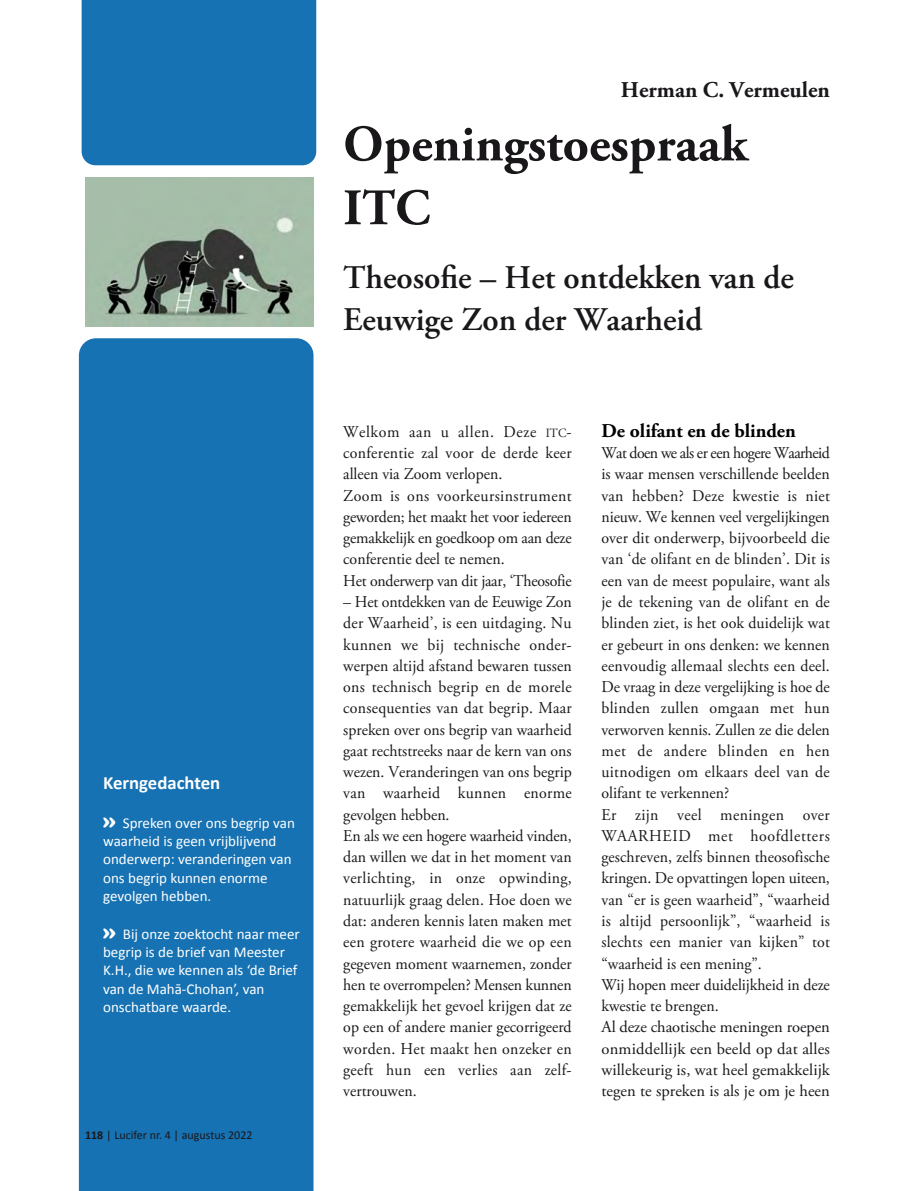
<style>
.page{position:relative;width:915px;height:1191px;background:#fff}
.page>*{position:absolute;margin:0;border:0;box-sizing:border-box;transform-origin:0 0}
.t1{font:700 51px/63.8px "Adobe Garamond Pro";color:#1a171b}
.t2{font:600 33px/42.5px "Adobe Garamond Pro";color:#1a171b}
.t3{font:700 22.5px "Adobe Garamond Pro";color:#1a171b}
.t4{font:700 19.5px "Adobe Garamond Pro";color:#000}
.t5{font:700 18.75px "Calibri";color:#fff}
.t6{font:16.5px/21.3px "Adobe Garamond Pro";letter-spacing:.005em;color:#1a171b;scale:.96 1}
.t7{font:15px/18.3px "Calibri";color:#fff}
.t8{font:12px "Calibri";color:#1a171b}
.s1{font-family:"Cooper Black Std";font-size:22.5px}
.s2{font-weight:700}
.s3{font-size:12.6px}
</style>
<div class="page">
<div style="left:79px;top:338px;width:234px;height:853px;background:#1672b3"></div>
<div style="left:82px;top:0;width:234px;height:165px;background:#1672b3"></div>
<img style="left:86px;top:177px;width:227px;height:149px">
<p class="t5" style="left:103px;top:774px;width:119px">Kerngedachten</p>
<p class="t7" style="left:103px;top:814px;width:193px"><span class="s1">»</span> Spreken over ons begrip van waarheid is geen vrijblijvend onderwerp: veranderingen van ons begrip kunnen enorme gevolgen hebben.</p>
<p class="t7" style="left:103px;top:925px;width:198px"><span class="s1">»</span> Bij onze zoektocht naar meer begrip is de brief van Meester<br>K.H., die we kennen als ‘de Brief van de Mahā-Chohan’, van onschatbare waarde.</p>
<p class="t8" style="left:85px;top:1130px;width:169px"><span class="s2">118</span> | Lucifer nr. 4 | augustus 2022</p>
<h3 class="t3" style="left:620px;top:80px;width:210px">Herman C. Vermeulen</h3>
<h1 class="t1" style="left:343px;top:117px;width:406px">Openingstoespraak<br>ITC</h1>
<h2 class="t2" style="left:343px;top:259px;width:452px">Theosofie – Het ontdekken van de<br>Eeuwige Zon der Waarheid</h2>
<p class="t6" style="left:343px;top:422px;width:239px">Welkom aan u allen. Deze <span class="s3">ITC&shy;</span>conferentie zal voor de derde keer alleen via Zoom verlopen.<br>Zoom is ons voorkeursinstrument geworden; het maakt het voor iedereen gemakkelijk en goedkoop om aan deze conferentie deel te nemen.<br>Het onderwerp van dit jaar, ‘Theosofie</p>
<p class="t6" style="left:343px;top:592px;width:239px">– Het ontdekken van de Eeuwige Zon der Waarheid’, is een uitdaging. Nu kunnen we bij technische onder&shy;werpen altijd afstand bewaren tussen ons technisch begrip en de morele consequenties van dat begrip. Maar spreken over ons begrip van waarheid gaat rechtstreeks naar de kern van ons wezen. Veranderingen van ons begrip van waarheid kunnen enorme gevolgen hebben.<br>En als we een hogere waarheid vinden, dan willen we dat in het moment van verlichting, in onze opwinding, natuurlijk graag delen. Hoe doen we dat: anderen kennis laten maken met een grotere waarheid die we op een gegeven moment waarnemen, zonder hen te overrompelen? Mensen kunnen gemakkelijk het gevoel krijgen dat ze op een of andere manier gecorrigeerd worden. Het maakt hen onzeker en geeft hun een verlies aan zelf&shy;vertrouwen.</p>
<p class="t4" style="left:601px;top:423px;width:196px">De olifant en de blinden</p>
<p class="t6" style="left:601px;top:444px;width:239px">Wat doen we als er een hogere Waarheid is waar mensen verschillende beelden van hebben? Deze kwestie is niet nieuw. We kennen veel vergelijkingen over dit onderwerp, bijvoorbeeld die van ‘de olifant en de blinden’. Dit is een van de meest populaire, want als je de tekening van de olifant en de blinden ziet, is het ook duidelijk wat er gebeurt in ons denken: we kennen eenvoudig allemaal slechts een deel.<br>De vraag in deze vergelijking is hoe de blinden zullen omgaan met hun verworven kennis. Zullen ze die delen met de andere blinden en hen uitnodigen om elkaars deel van de olifant te verkennen?<br>Er zijn veel meningen over WAARHEID met hoofdletters geschreven, zelfs binnen theosofische kringen. De opvattingen lopen uiteen, van “er is geen waarheid”, “waarheid is altijd persoonlijk”, “waarheid is slechts een manier van kijken” tot “waarheid is een mening”.<br>Wij hopen meer duidelijkheid in deze kwestie te brengen.<br>Al deze chaotische meningen roepen onmiddellijk een beeld op dat alles willekeurig is, wat heel gemakkelijk tegen te spreken is als je om je heen</p>
</div>
